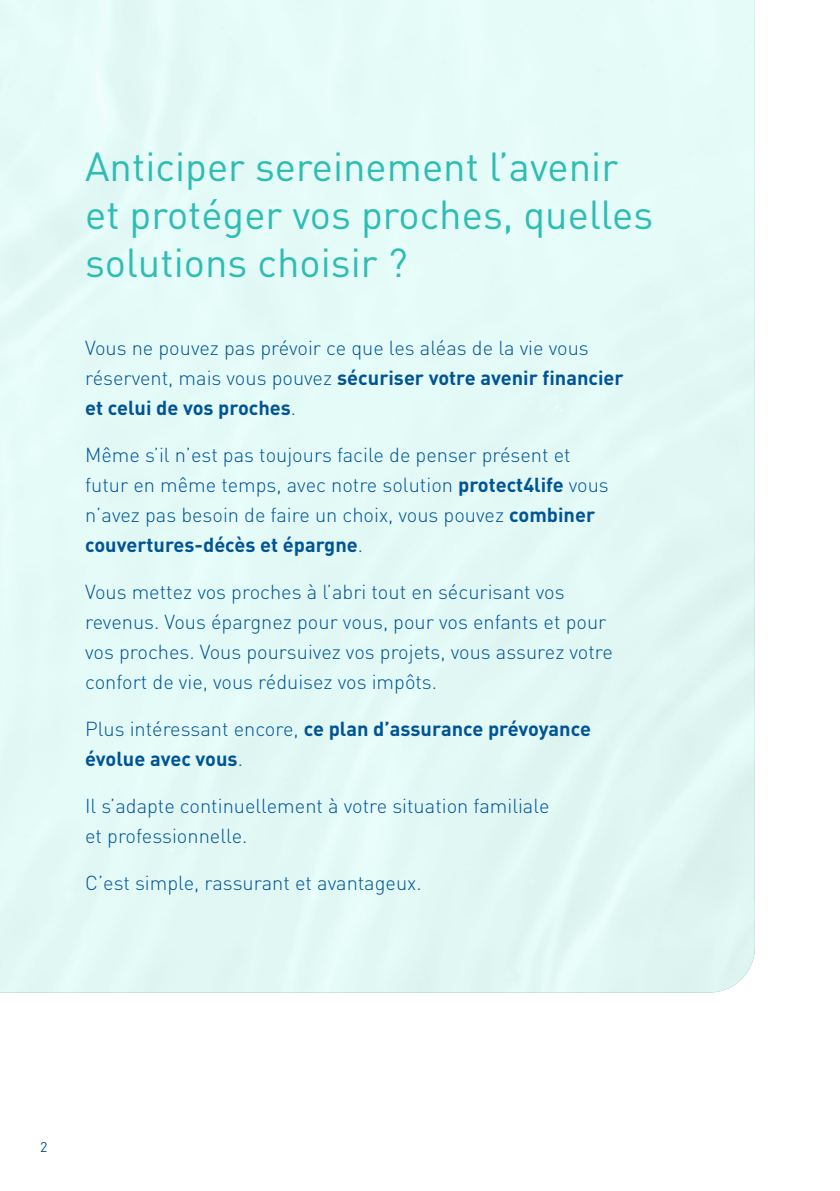
<style>
.page{position:relative;width:840px;height:1191px;background:#fff}
.page>*{position:absolute;margin:0;border:0;box-sizing:border-box;transform-origin:0 0}
.t1{font:40px/48px "DIN Pro";color:#2ebcb4}
.t2{font:300 20px/30px "DIN Pro";color:#005496}
.t3{font:700 20px/30px "DIN Pro";color:#005496}
.t4{font:14px "DIN Pro";color:#005496}
.s1{font-weight:700}
.s2{font-weight:300}
</style>
<div class="page">
<h1 class="t1" style="left:85px;top:138px;width:569px">Anticiper sereinement l’avenir et protéger vos proches, quelles solutions choisir ?</h1>
<p class="t2" style="left:85px;top:331px;width:539px">Vous ne pouvez pas prévoir ce que les aléas de la vie vous réservent, mais vous pouvez <span class="s1">sécuriser votre avenir financier et celui de vos proches</span>.</p>
<p class="t2" style="left:85px;top:438px;width:525px">Même s’il n’est pas toujours facile de penser présent et futur en même temps, avec notre solution <span class="s1">protect4life</span> vous n’avez pas besoin de faire un choix, vous pouvez <span class="s1">combiner couvertures-décès et épargne</span>.</p>
<p class="t2" style="left:85px;top:575px;width:529px">Vous mettez vos proches à l’abri tout en sécurisant vos revenus. Vous épargnez pour vous, pour vos enfants et pour vos proches. Vous poursuivez vos projets, vous assurez votre confort de vie, vous réduisez vos impôts.</p>
<p class="t3" style="left:85px;top:711px;width:507px"><span class="s2">Plus intéressant encore,</span> ce plan d’assurance prévoyance évolue avec vous<span class="s2">.</span></p>
<p class="t2" style="left:85px;top:789px;width:465px">Il s’adapte continuellement à votre situation familiale et professionnelle.</p>
<p class="t2" style="left:85px;top:866px;width:338px">C’est simple, rassurant et avantageux.</p>
<p class="t4" style="left:40px;top:1136px;width:9px">2</p>
</div>
